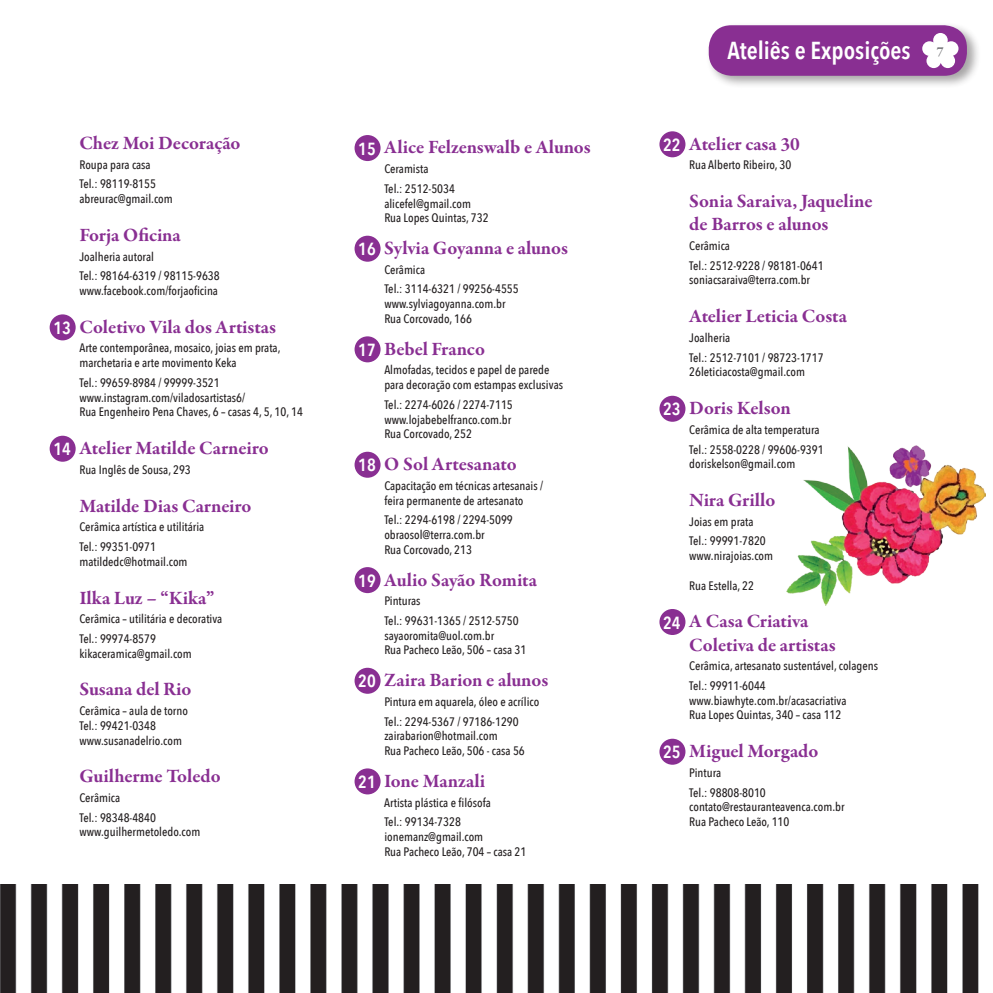
<style>
.page{position:relative;width:993px;height:993px;background:#fff}
.page>*{position:absolute;margin:0;border:0;box-sizing:border-box;transform-origin:0 0}
.t1{font:600 24.5px "Avenir Next Condensed";color:#fff}
.t2{font:700 19.25px/23.1px "Garamond Premr Pro";color:#892f92}
.t3{font:500 12.25px/14.7px "Avenir Next Condensed";color:#231f20}
.s1{font-family:"Avenir Next Condensed";font-weight:600;font-size:17.5px;color:#fff}
.s2{font-family:"Garamond Premr Pro";font-size:14px;color:#6c6d70}
</style>
<div class="page">
<img style="left:0;top:884px;width:979px;height:108px">
<div style="left:50px;top:314px;width:26px;height:26px;background:#892f92;border-radius:50%"></div>
<div style="left:50px;top:435px;width:26px;height:26px;background:#892f92;border-radius:50%"></div>
<div style="left:354px;top:135px;width:26px;height:26px;background:#892f92;border-radius:50%"></div>
<div style="left:354px;top:235px;width:26px;height:26px;background:#892f92;border-radius:50%"></div>
<div style="left:354px;top:336px;width:26px;height:26px;background:#892f92;border-radius:50%"></div>
<div style="left:354px;top:451px;width:26px;height:26px;background:#892f92;border-radius:50%"></div>
<div style="left:354px;top:567px;width:26px;height:26px;background:#892f92;border-radius:50%"></div>
<div style="left:354px;top:667px;width:26px;height:26px;background:#892f92;border-radius:50%"></div>
<div style="left:354px;top:768px;width:26px;height:26px;background:#892f92;border-radius:50%"></div>
<div style="left:659px;top:131px;width:26px;height:26px;background:#892f92;border-radius:50%"></div>
<div style="left:659px;top:395px;width:26px;height:26px;background:#892f92;border-radius:50%"></div>
<div style="left:659px;top:608px;width:26px;height:26px;background:#892f92;border-radius:50%"></div>
<div style="left:659px;top:738px;width:26px;height:26px;background:#892f92;border-radius:50%"></div>
<div style="left:705px;top:21px;width:275px;height:68px;background:#231f20;opacity:.4"></div>
<div style="left:708px;top:25px;width:258px;height:51px;background:#892f92;border-radius:23px"></div>
<svg style="left:922px;top:33px;width:36px;height:35px"></svg>
<img style="left:786px;top:445px;width:199px;height:160px">
<h2 class="t2" style="left:79px;top:132px;width:162px">Chez Moi Decoração</h2>
<p class="t3" style="left:79px;top:154px;width:78px;line-height:19.6px">Roupa para casa<br>Tel.: 98119-8155</p>
<p class="t3" style="left:79px;top:191px;width:95px">abreurac@gmail.com</p>
<h2 class="t2" style="left:79px;top:223px;width:103px">Forja Oficina</h2>
<p class="t3" style="left:79px;top:246px;width:142px;line-height:19.6px">Joalheria autoral<br>Tel.: 98164-6319 / 98115-9638</p>
<p class="t3" style="left:79px;top:283px;width:140px">www.facebook.com/forjaoficina</p>
<h2 class="t2" style="left:53px;top:315px;width:224px"><span class="s1">13</span> Coletivo Vila dos Artistas</h2>
<p class="t3" style="left:79px;top:341px;width:202px">Arte contemporânea, mosaico, joias em prata, marchetaria e arte movimento Keka</p>
<p class="t3" style="left:79px;top:375px;width:225px">Tel.: 99659-8984 / 99999-3521 www.instagram.com/viladosartistas6/<br>Rua Engenheiro Pena Chaves, 6 – casas 4, 5, 10, 14</p>
<h2 class="t2" style="left:53px;top:436px;width:217px"><span class="s1">14</span> Atelier Matilde Carneiro</h2>
<p class="t3" style="left:79px;top:462px;width:113px">Rua Inglês de Sousa, 293</p>
<h2 class="t2" style="left:79px;top:494px;width:173px">Matilde Dias Carneiro</h2>
<p class="t3" style="left:79px;top:517px;width:126px;line-height:19.6px">Cerâmica artística e utilitária<br>Tel.: 99351-0971</p>
<p class="t3" style="left:79px;top:554px;width:110px">matildedc@hotmail.com</p>
<h2 class="t2" style="left:79px;top:586px;width:136px">Ilka Luz – “Kika”</h2>
<p class="t3" style="left:79px;top:609px;width:144px;line-height:19.6px">Cerâmica – utilitária e decorativa<br>Tel.: 99974-8579</p>
<p class="t3" style="left:79px;top:645px;width:114px">kikaceramica@gmail.com</p>
<h2 class="t2" style="left:79px;top:677px;width:114px">Susana del Rio</h2>
<p class="t3" style="left:79px;top:703px;width:110px">Cerâmica – aula de torno<br>Tel.: 99421-0348 www.susanadelrio.com</p>
<h2 class="t2" style="left:79px;top:764px;width:143px">Guilherme Toledo</h2>
<p class="t3" style="left:79px;top:787px;width:78px;line-height:19.6px">Cerâmica<br>Tel.: 98348-4840</p>
<p class="t3" style="left:79px;top:824px;width:122px">www.guilhermetoledo.com</p>
<h2 class="t2" style="left:358px;top:136px;width:234px"><span class="s1">15</span> Alice Felzenswalb e Alunos</h2>
<p class="t3" style="left:384px;top:159px;width:72px;line-height:19.6px">Ceramista<br>Tel.: 2512-5034</p>
<p class="t3" style="left:384px;top:196px;width:106px">alicefel@gmail.com<br>Rua Lopes Quintas, 732</p>
<h2 class="t2" style="left:358px;top:237px;width:211px"><span class="s1">16</span> Sylvia Goyanna e alunos</h2>
<p class="t3" style="left:384px;top:259px;width:136px;line-height:19.6px">Cerâmica<br>Tel.: 3114-6321 / 99256-4555</p>
<p class="t3" style="left:384px;top:296px;width:123px">www.sylviagoyanna.com.br<br>Rua Corcovado, 166</p>
<h2 class="t2" style="left:358px;top:337px;width:128px"><span class="s1">17</span> Bebel Franco</h2>
<p class="t3" style="left:384px;top:362px;width:180px">Almofadas, tecidos e papel de parede para decoração com estampas exclusivas</p>
<p class="t3" style="left:384px;top:397px;width:130px">Tel.: 2274-6026 / 2274-7115 www.lojabebelfranco.com.br<br>Rua Corcovado, 252</p>
<h2 class="t2" style="left:358px;top:452px;width:160px"><span class="s1">18</span> O Sol Artesanato</h2>
<p class="t3" style="left:384px;top:478px;width:160px">Capacitação em técnicas artesanais / feira permanente de artesanato</p>
<p class="t3" style="left:384px;top:512px;width:130px">Tel.: 2294-6198 / 2294-5099 obraosol@terra.com.br<br>Rua Corcovado, 213</p>
<h2 class="t2" style="left:358px;top:568px;width:180px"><span class="s1">19</span> Aulio Sayão Romita</h2>
<p class="t3" style="left:384px;top:591px;width:136px;line-height:19.6px">Pinturas<br>Tel.: 99631-1365 / 2512-5750</p>
<p class="t3" style="left:384px;top:627px;width:143px">sayaoromita@uol.com.br<br>Rua Pacheco Leão, 506 – casa 31</p>
<h2 class="t2" style="left:358px;top:668px;width:191px"><span class="s1">20</span> Zaira Barion e alunos</h2>
<p class="t3" style="left:384px;top:691px;width:156px;line-height:19.6px">Pintura em aquarela, óleo e acrílico<br>Tel.: 2294-5367 / 97186-1290</p>
<p class="t3" style="left:384px;top:728px;width:142px">zairabarion@hotmail.com<br>Rua Pacheco Leão, 506 - casa 56</p>
<h2 class="t2" style="left:358px;top:769px;width:128px"><span class="s1">21</span> Ione Manzali</h2>
<p class="t3" style="left:384px;top:792px;width:108px;line-height:19.6px">Artista plástica e filósofa<br>Tel.: 99134-7328</p>
<p class="t3" style="left:384px;top:829px;width:143px">ionemanz@gmail.com<br>Rua Pacheco Leão, 704 – casa 21</p>
<h1 class="t1" style="left:727px;top:29px;width:218px">Ateliês e Exposições <span class="s2">7</span></h1>
<h2 class="t2" style="left:663px;top:132px;width:138px"><span class="s1">22</span> Atelier casa 30</h2>
<p class="t3" style="left:689px;top:158px;width:104px">Rua Alberto Ribeiro, 30</p>
<h2 class="t2" style="left:689px;top:190px;width:185px">Sonia Saraiva, Jaqueline de Barros e alunos</h2>
<p class="t3" style="left:689px;top:236px;width:136px;line-height:19.6px">Cerâmica<br>Tel.: 2512-9228 / 98181-0641</p>
<p class="t3" style="left:689px;top:273px;width:122px">soniacsaraiva@terra.com.br</p>
<h2 class="t2" style="left:689px;top:305px;width:159px">Atelier Leticia Costa</h2>
<p class="t3" style="left:689px;top:328px;width:136px;line-height:19.6px">Joalheria<br>Tel.: 2512-7101 / 98723-1717</p>
<p class="t3" style="left:689px;top:364px;width:117px">26leticiacosta@gmail.com</p>
<h2 class="t2" style="left:663px;top:396px;width:129px"><span class="s1">23</span> Doris Kelson</h2>
<p class="t3" style="left:689px;top:419px;width:136px;line-height:19.6px">Cerâmica de alta temperatura<br>Tel.: 2558-0228 / 99606-9391</p>
<p class="t3" style="left:689px;top:456px;width:108px">doriskelson@gmail.com</p>
<h2 class="t2" style="left:689px;top:488px;width:88px">Nira Grillo</h2>
<p class="t3" style="left:689px;top:511px;width:78px;line-height:19.6px">Joias em prata<br>Tel.: 99991-7820</p>
<p class="t3" style="left:689px;top:548px;width:85px">www.nirajoias.com</p>
<p class="t3" style="left:689px;top:577px;width:66px">Rua Estella, 22</p>
<h2 class="t2" style="left:689px;top:609px;width:148px;text-indent:-26px"><span class="s1">24</span> A Casa Criativa<br>Coletiva de artistas</h2>
<p class="t3" style="left:689px;top:656px;width:190px;line-height:19.6px">Cerâmica, artesanato sustentável, colagens<br>Tel.: 99911-6044</p>
<p class="t3" style="left:689px;top:692px;width:159px">www.biawhyte.com.br/acasacriativa<br>Rua Lopes Quintas, 340 – casa 112</p>
<h2 class="t2" style="left:663px;top:739px;width:157px"><span class="s1">25</span> Miguel Morgado</h2>
<p class="t3" style="left:689px;top:762px;width:78px;line-height:19.6px">Pintura<br>Tel.: 98808-8010</p>
<p class="t3" style="left:689px;top:799px;width:157px">contato@restauranteavenca.com.br<br>Rua Pacheco Leão, 110</p>
</div>
